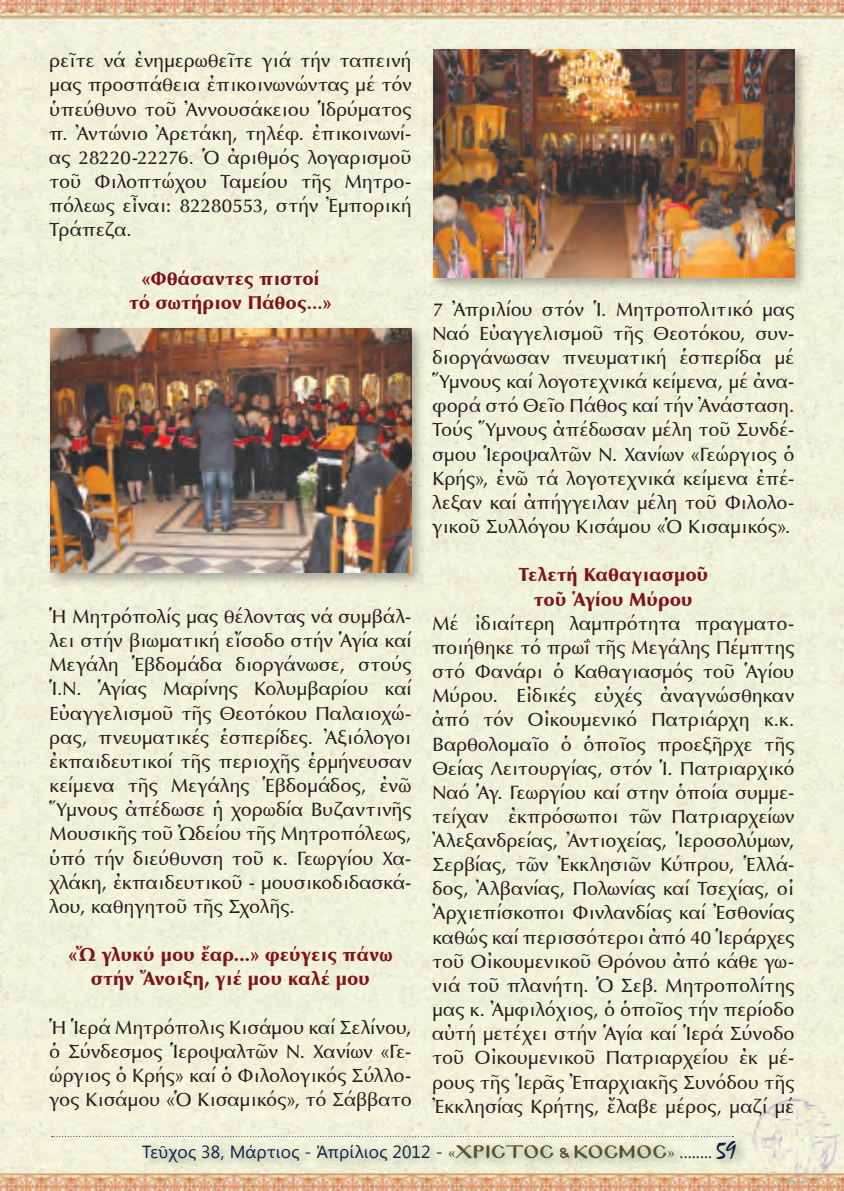
<style>
.page{position:relative;width:844px;height:1191px;background:#fff}
.page>*{position:absolute;margin:0;border:0;box-sizing:border-box;transform-origin:0 0}
.Βασικό{font:19.25px/24.2px "SK Optima Pol Uni W";letter-spacing:.015em;color:#231f20;text-align:justify}
.Βασικό-2{font:19.25px/24.2px "SK Optima Pol Uni W Bold";letter-spacing:.02em;color:#7f1315;text-align:center}
.t1{font:17.5px "Segoe UI";letter-spacing:.01em;color:#121c47}
.s1{font-family:"Minion Pro";color:#575034}
.s2{font-family:"Mg Byzantine UC Pol Normal";font-size:15.75px;color:#575034}
.s3{font-family:"Minion Pro"}
.s4{font-family:"Mistral";font-size:24.5px}
</style>
<div class="page">
<img style="left:0;top:0;width:843px;height:1191px">
<div style="left:46px;top:323px;width:380px;height:264px;background:#231f20;opacity:.35"></div>
<img style="left:51px;top:328px;width:360px;height:245px">
<div style="left:429px;top:45px;width:379px;height:248px;background:#231f20;opacity:.35"></div>
<img style="left:433px;top:50px;width:361px;height:228px">
<p class="Βασικό" style="left:50px;top:49px;width:363px">ρεῖτε νά ἐνημερωθεῖτε γιά τήν ταπεινή μας προσπάθεια ἐπικοινωνώντας μέ τόν ὑπεύθυνο τοῦ Ἀννουσάκειου Ἱδρύματος π. Ἀντώνιο Ἀρετάκη, τηλέφ. ἐπικοινωνί&shy;ας 28220-22276. Ὁ ἀριθμός λογαρισμοῦ τοῦ Φιλοπτώχου Ταμείου τῆς Μητρο&shy;πόλεως εἶναι: 82280553, στήν Ἐμπορική Τράπεζα.</p>
<p class="Βασικό-2" style="left:142px;top:266px;width:179px">«Φθάσαντες πιστοί</p>
<p class="Βασικό-2" style="left:129px;top:290px;width:204px">τό σωτήριον Πάθος…»</p>
<p class="Βασικό" style="left:50px;top:604px;width:363px">Ἡ Μητρόπολίς μας θέλοντας νά συμβάλ&shy;λει στήν βιωματική εἴσοδο στήν Ἁγία καί Μεγάλη Ἑβδομάδα διοργάνωσε, στούς Ἱ.Ν. Ἁγίας Μαρίνης Κολυμβαρίου καί Εὐαγγελισμοῦ τῆς Θεοτόκου Παλαιοχώ&shy;ρας, πνευματικές ἑσπερίδες. Ἀξιόλογοι ἐκπαιδευτικοί τῆς περιοχῆς ἑρμήνευσαν κείμενα τῆς Μεγάλης Ἑβδομάδος, ἐνῶ Ὕμνους ἀπέδωσε ἡ χορωδία Βυζαντινῆς Μουσικῆς τοῦ Ὠδείου τῆς Μητροπόλεως, ὑπό τήν διεύθυνση τοῦ κ. Γεωργίου Χα&shy;χλάκη, ἐκπαιδευτικοῦ - μουσικοδιδασκά&shy;λου, καθηγητοῦ τῆς Σχολῆς.</p>
<p class="Βασικό-2" style="left:68px;top:943px;width:326px">«Ὤ γλυκύ μου ἔαρ...» φεύγεις πάνω στήν Ἄνοιξη, γιέ μου καλέ μου</p>
<p class="Βασικό" style="left:50px;top:1015px;width:363px">Ἡ Ἱερά Μητρόπολις Κισάμου καί Σελίνου, ὁ Σύνδεσμος Ἱεροψαλτῶν Ν. Χανίων «Γε&shy;ώργιος ὁ Κρής» καί ὁ Φιλολογικός Σύλλο&shy;γος Κισάμου «Ὁ Κισαμικός», τό Σάββατο</p>
<p class="Βασικό" style="left:432px;top:297px;width:363px">7 Ἀπριλίου στόν Ἱ. Μητροπολιτικό μας Ναό Εὐαγγελισμοῦ τῆς Θεοτόκου, συν&shy;διοργάνωσαν πνευματική ἑσπερίδα μέ Ὕμνους καί λογοτεχνικά κείμενα, μέ ἀνα&shy;φορά στό Θεῖο Πάθος καί τήν Ἀνάσταση.<br>Τούς Ὕμνους ἀπέδωσαν μέλη τοῦ Συνδέ&shy;σμου Ἱεροψαλτῶν Ν. Χανίων «Γεώργιος ὁ Κρής», ἐνῶ τά λογοτεχνικά κείμενα ἐπέ&shy;λεξαν καί ἀπήγγειλαν μέλη τοῦ Φιλολο&shy;γικοῦ Συλλόγου Κισάμου «Ὁ Κισαμικός».</p>
<p class="Βασικό-2" style="left:518px;top:563px;width:191px">Τελετή Καθαγιασμοῦ</p>
<p class="Βασικό-2" style="left:534px;top:587px;width:160px">τοῦ Ἁγίου Μύρου</p>
<p class="Βασικό" style="left:432px;top:611px;width:363px">Μέ ἰδιαίτερη λαμπρότητα πραγματο&shy;ποιήθηκε τό πρωΐ τῆς Μεγάλης Πέμπτης στό Φανάρι ὁ Καθαγιασμός τοῦ Ἁγίου Μύρου. Εἰδικές εὐχές ἀναγνώσθηκαν ἀπό τόν Οἰκουμενικό Πατριάρχη κ.κ.<br>Βαρθολομαῖο ὁ ὁποῖος προεξῆρχε τῆς Θείας Λειτουργίας, στόν Ἱ. Πατριαρχικό Ναό Ἁγ. Γεωργίου καί στην ὁποία συμμε&shy;τείχαν ἐκπρόσωποι τῶν Πατριαρχείων Ἀλεξανδρείας, Ἀντιοχείας, Ἱεροσολύμων, Σερβίας, τῶν Ἐκκλησιῶν Κύπρου, Ἑλλά&shy;δος, Ἀλβανίας, Πολωνίας καί Τσεχίας, οἱ Ἀρχιεπίσκοποι Φινλανδίας καί Ἐσθονίας καθώς καί περισσότεροι ἀπό 40 Ἱεράρχες τοῦ Οἰκουμενικοῦ Θρόνου ἀπό κάθε γω&shy;νιά τοῦ πλανήτη. Ὁ Σεβ. Μητροπολίτης μας κ. Ἀμφιλόχιος, ὁ ὁποῖος τήν περίοδο αὐτή μετέχει στήν Ἁγία καί Ἱερά Σύνοδο τοῦ Οἰκουμενικοῦ Πατριαρχείου ἐκ μέ&shy;ρους τῆς Ἱερᾶς Ἐπαρχιακῆς Συνόδου τῆς Ἐκκλησίας Κρήτης, ἔλαβε μέρος, μαζί μέ</p>
<p class="t1" style="left:142px;top:1139px;width:595px">Τεῦχος 38, Μάρτιος - Ἀπρίλιος 2012 - <span class="s1">«</span><span class="s2">ΧΡΙΣΤΟΣ &amp; ΚΟΣΜΟΣ</span><span class="s1">»</span> <span class="s3">........</span> <span class="s4">59</span></p>
</div>
